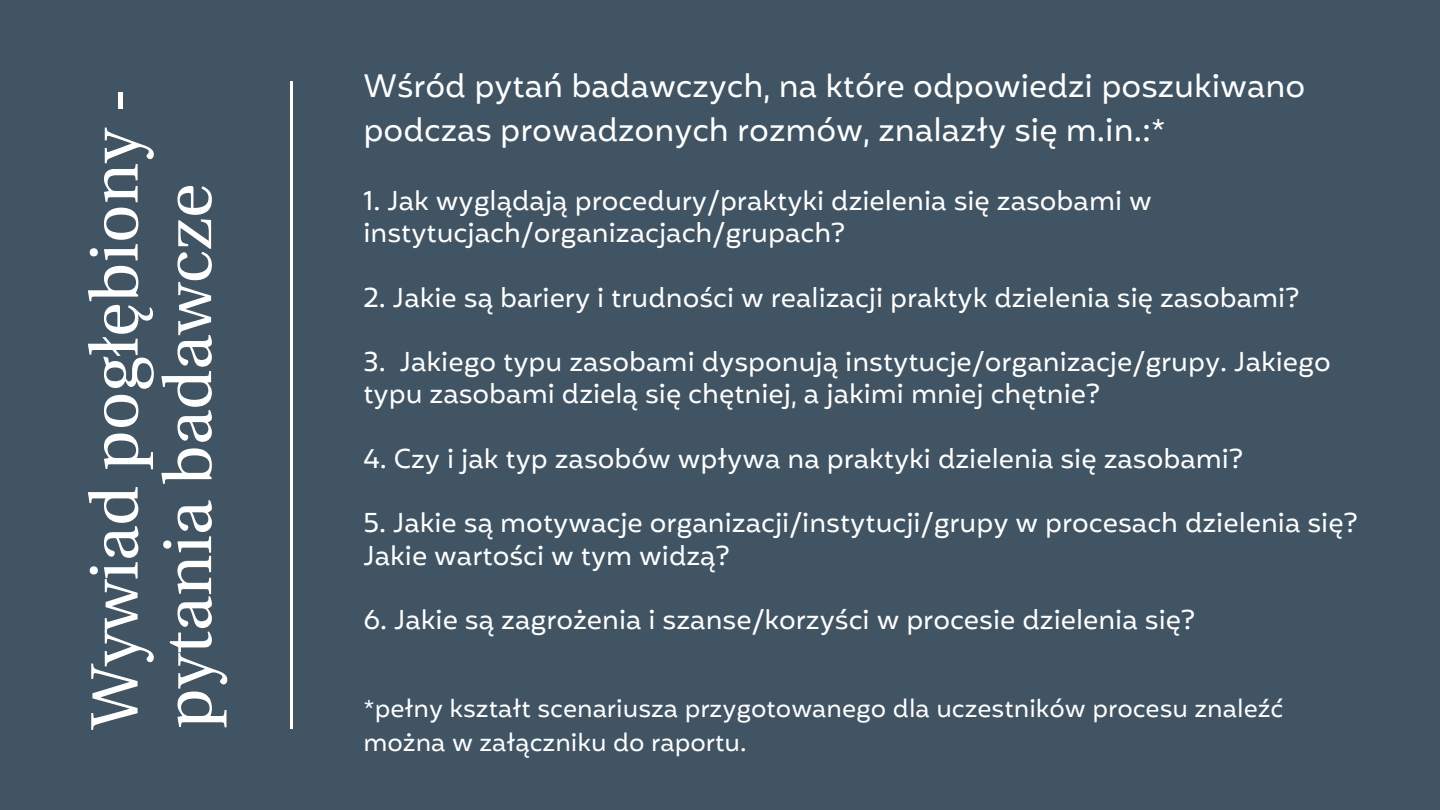
<style>
.page{position:relative;width:1440px;height:810px;background:#405464}
.page>*{position:absolute;margin:0;border:0;box-sizing:border-box;transform-origin:0 0}
.t1{font:67px/73.5px "Heuristica";color:#fff}
.t2{font:31.5px/43.5px "Mohr";color:#fff}
.t3{font:26.5px/32.2px "Mohr";color:#fff}
.t4{font:24.5px/33.8px "Mohr";color:#fff}
</style>
<div class="page">
<hr style="left:291px;top:81px;width:2px;height:648px;background:#fff">
<h1 class="t1" style="left:84px;top:729px;width:643px;rotate:-90deg">Wywiad pogłębiony - pytania badawcze</h1>
<p class="t2" style="left:363px;top:65px;width:943px">Wśród pytań badawczych, na które odpowiedzi poszukiwano podczas prowadzonych rozmów, znalazły się m.in.:*</p>
<p class="t3" style="left:363px;top:185px;width:790px">1. Jak wyglądają procedury/praktyki dzielenia się zasobami w instytucjach/organizacjach/grupach?</p>
<p class="t3" style="left:363px;top:281px;width:937px">2. Jakie są bariery i trudności w realizacji praktyk dzielenia się zasobami?</p>
<p class="t3" style="left:363px;top:346px;width:969px">3. Jakiego typu zasobami dysponują instytucje/organizacje/grupy. Jakiego typu zasobami dzielą się chętniej, a jakimi mniej chętnie?</p>
<p class="t3" style="left:363px;top:443px;width:881px">4. Czy i jak typ zasobów wpływa na praktyki dzielenia się zasobami?</p>
<p class="t3" style="left:363px;top:507px;width:996px">5. Jakie są motywacje organizacji/instytucji/grupy w procesach dzielenia się?<br>Jakie wartości w tym widzą?</p>
<p class="t3" style="left:363px;top:604px;width:833px">6. Jakie są zagrożenia i szanse/korzyści w procesie dzielenia się?</p>
<p class="t4" style="left:363px;top:692px;width:922px">*pełny kształt scenariusza przygotowanego dla uczestników procesu znaleźć można w załączniku do raportu.</p>
</div>
